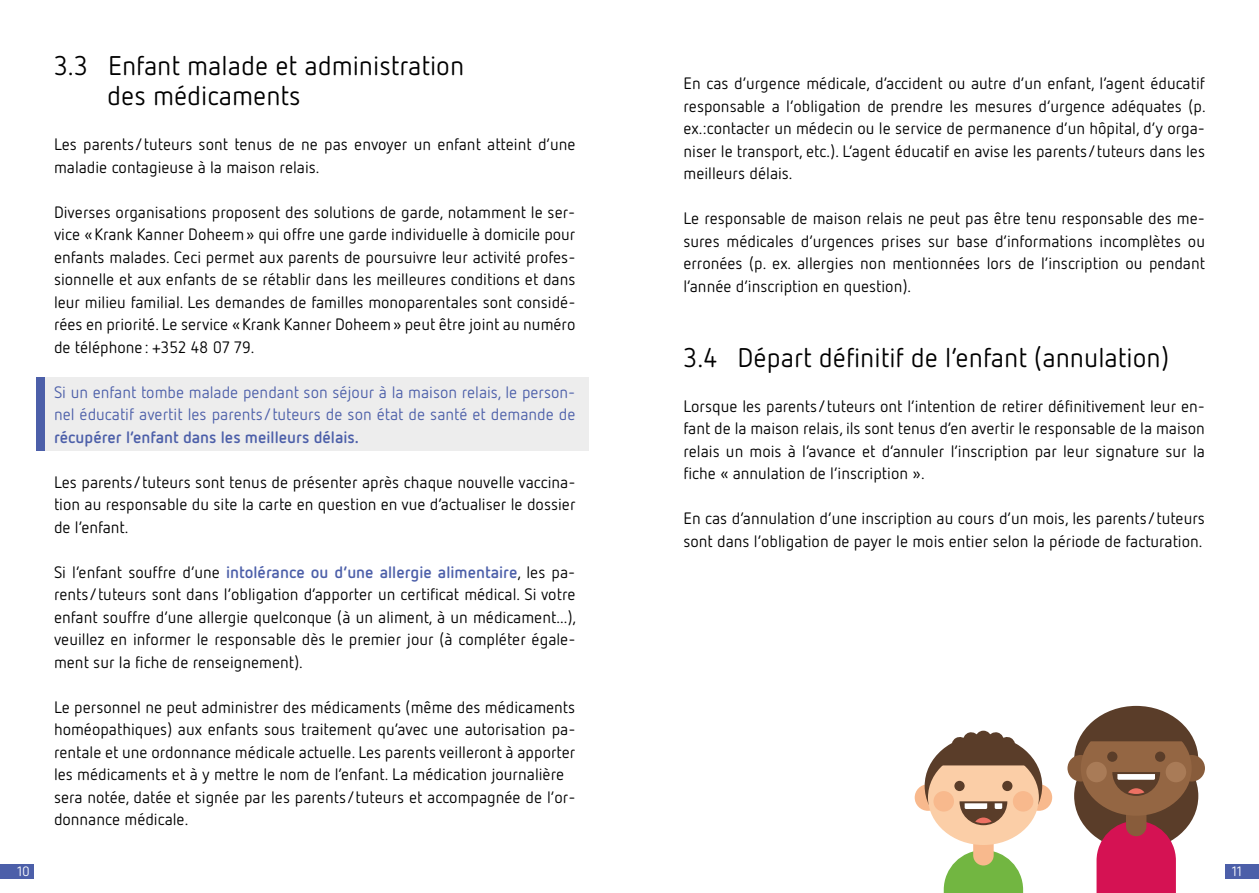
<style>
.page{position:relative;width:1259px;height:893px;background:#fff}
.page>*{position:absolute;margin:0;border:0;box-sizing:border-box;transform-origin:0 0}
.t1{font:27px/30px "Netto OT";color:#000}
.t2{font:16.5px/22.5px "Netto OT";color:#000;text-align:justify}
.t3{font:16.5px/22.5px "Netto OT";color:#4c5fa9}
.t4{font:700 16.5px "Netto OT";color:#4c5fa9}
.t5{font:13.5px "Netto OT";color:#fff}
.s1{font-weight:700;color:#4c5fa9}
</style>
<div class="page">
<div style="left:1225px;top:864px;width:34px;height:14px;background:#4c5fa9"></div>
<div style="left:0;top:864px;width:34px;height:14px;background:#4c5fa9"></div>
<div style="left:41px;top:377px;width:547px;height:73px;background:#ededed"></div>
<div style="left:37px;top:377px;width:8px;height:73px;background:#4c5fa9"></div>
<div style="left:914px;top:784px;width:27px;height:27px;background:#f8b98d;border-radius:50%"></div>
<div style="left:1025px;top:784px;width:27px;height:27px;background:#f8b98d;border-radius:50%"></div>
<svg style="left:924px;top:731px;width:118px;height:162px"></svg>
<div style="left:1067px;top:755px;width:27px;height:26px;background:#885c3b;border-radius:50%"></div>
<div style="left:1178px;top:755px;width:27px;height:26px;background:#885c3b;border-radius:50%"></div>
<svg style="left:1074px;top:706px;width:124px;height:187px"></svg>
<h1 class="t1" style="left:107px;top:50px;width:358px;text-indent:-53px">3.3 Enfant malade et administration des médicaments</h1>
<p class="t2" style="left:54px;top:133px;width:523px">Les parents/tuteurs sont tenus de ne pas envoyer un enfant atteint d’une maladie contagieuse à la maison relais.</p>
<p class="t2" style="left:54px;top:200px;width:523px">Diverses organisations proposent des solutions de garde, notamment le ser&shy;vice «Krank Kanner Doheem» qui offre une garde individuelle à domicile pour enfants malades. Ceci permet aux parents de poursuivre leur activité profes&shy;sionnelle et aux enfants de se rétablir dans les meilleures conditions et dans leur milieu familial. Les demandes de familles monoparentales sont considé&shy;rées en priorité. Le service «Krank Kanner Doheem» peut être joint au numéro de téléphone : +352 48 07 79.</p>
<p class="t3" style="left:54px;top:380px;width:523px">Si un enfant tombe malade pendant son séjour à la maison relais, le person&shy;nel éducatif avertit les parents/tuteurs de son état de santé et demande de</p>
<p class="t4" style="left:54px;top:426px;width:307px">récupérer l’enfant dans les meilleurs délais.</p>
<p class="t2" style="left:54px;top:470px;width:523px">Les parents/tuteurs sont tenus de présenter après chaque nouvelle vaccina&shy;tion au responsable du site la carte en question en vue d’actualiser le dossier de l’enfant.</p>
<p class="t2" style="left:54px;top:560px;width:524px">Si l’enfant souffre d’une <span class="s1">intolérance ou d’une allergie alimentaire</span>, les pa&shy;rents/tuteurs sont dans l’obligation d’apporter un certificat médical. Si votre enfant souffre d’une allergie quelconque (à un aliment, à un médicament...), veuillez en informer le responsable dès le premier jour (à compléter égale&shy;ment sur la fiche de renseignement).</p>
<p class="t2" style="left:54px;top:695px;width:523px;text-align:left">Le personnel ne peut administrer des médicaments (même des médicaments homéopathiques) aux enfants sous traitement qu’avec une autorisation pa&shy;rentale et une ordonnance médicale actuelle. Les parents veilleront à apporter les médicaments et à y mettre le nom de l’enfant. La médication journalière sera notée, datée et signée par les parents/tuteurs et accompagnée de l’or&shy;donnance médicale.</p>
<p class="t2" style="left:683px;top:72px;width:524px">En cas d’urgence médicale, d’accident ou autre d’un enfant, l’agent éducatif responsable a l’obligation de prendre les mesures d’urgence adéquates (p. ex.:contacter un médecin ou le service de permanence d’un hôpital, d’y orga&shy;niser le transport, etc.). L’agent éducatif en avise les parents/tuteurs dans les meilleurs délais.</p>
<p class="t2" style="left:683px;top:207px;width:523px">Le responsable de maison relais ne peut pas être tenu responsable des me&shy;sures médicales d’urgences prises sur base d’informations incomplètes ou erronées (p. ex. allergies non mentionnées lors de l’inscription ou pendant l’année d’inscription en question).</p>
<h1 class="t1" style="left:683px;top:342px;width:487px">3.4 Départ définitif de l’enfant (annulation)</h1>
<p class="t2" style="left:683px;top:394px;width:523px">Lorsque les parents/tuteurs ont l’intention de retirer définitivement leur en&shy;fant de la maison relais, ils sont tenus d’en avertir le responsable de la maison relais un mois à l’avance et d’annuler l’inscription par leur signature sur la fiche « annulation de l’inscription ».</p>
<p class="t2" style="left:683px;top:507px;width:523px">En cas d’annulation d’une inscription au cours d’un mois, les parents/tuteurs sont dans l’obligation de payer le mois entier selon la période de facturation.</p>
<p class="t5" style="left:17px;top:863px;width:14px">10</p>
<p class="t5" style="left:1231px;top:863px;width:12px">11</p>
</div>
